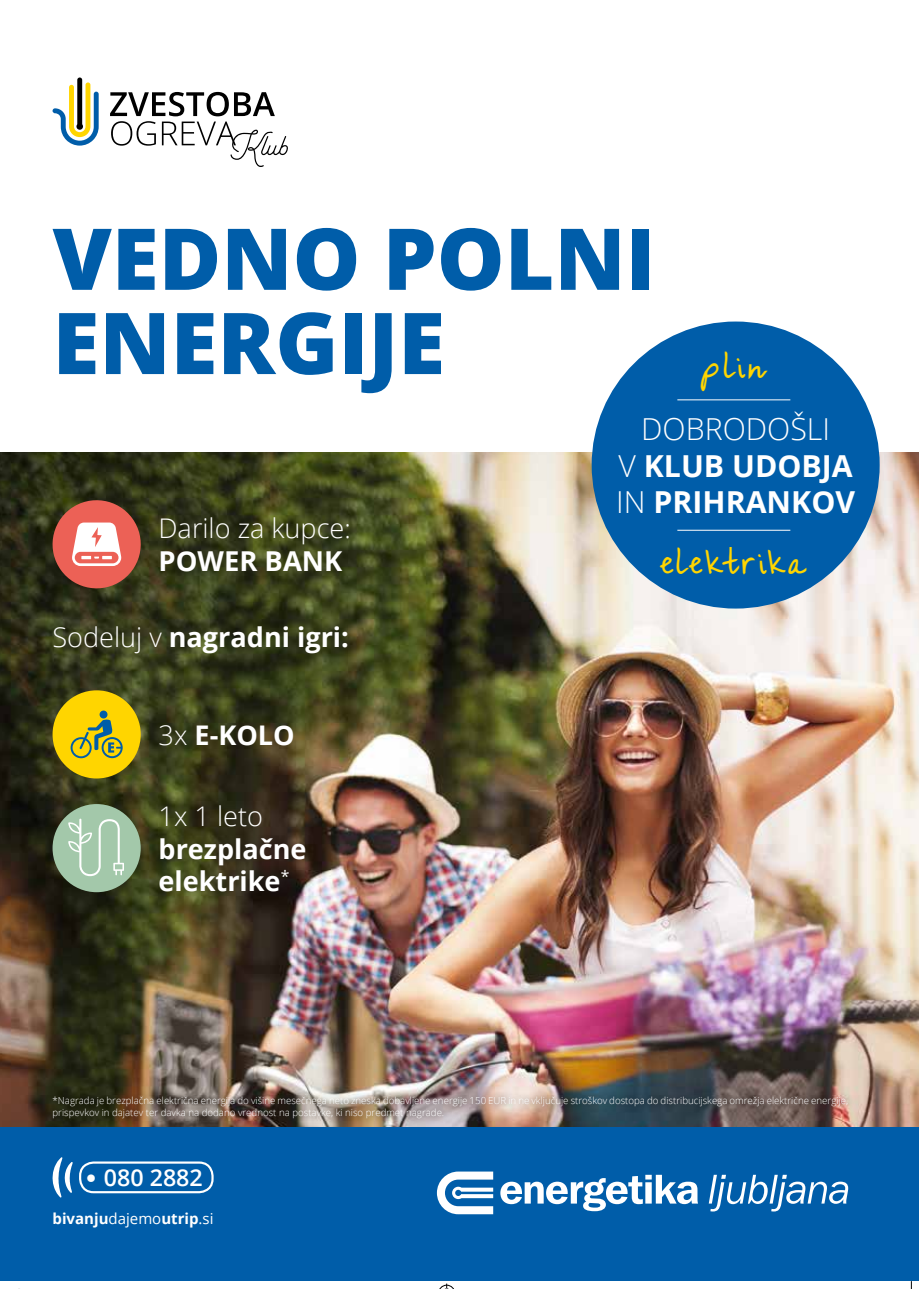
<style>
.page{position:relative;width:919px;height:1289px;background:#fff}
.page>*{position:absolute;margin:0;border:0;box-sizing:border-box;transform-origin:0 0}
.t1{font:800 85.35px/84.2px "Open Sans";color:#005da9}
.t2{font:700 35.25px "KG You Wont Bring Me Down";letter-spacing:.11em;color:#ffd500}
.t3{font:700 30.3px/36.3px "Open Sans";color:#fff;text-align:center}
.t4{font:700 27.45px "Open Sans";color:#fff}
.t5{font:700 27px/32.4px "Open Sans";color:#fff}
.t6{font:300 27px "Open Sans";color:#fff}
.t7{font:600 23.25px "Open Sans";color:#fff}
.t8{font:700 15px "Open Sans";color:#fff}
.t9{font:300 9.75px/11.6px "Open Sans";color:#fff}
.s1{font-weight:300}
.s2{font-family:"DIN Pro";font-weight:300}
.s3{font-weight:400}
</style>
<div class="page">
<img style="left:0;top:452px;width:918px;height:675px">
<div style="left:0;top:1127px;width:918px;height:154px;background:#005da9"></div>
<svg style="left:110px;top:92px;width:178px;height:75px"></svg>
<svg style="left:53px;top:77px;width:46px;height:69px"></svg>
<div style="left:79px;top:1161px;width:134px;height:32px;border:2px solid #fff;border-radius:13px"></div>
<svg style="left:53px;top:1157px;width:20px;height:40px"></svg>
<svg style="left:500px;top:1174px;width:348px;height:37px"></svg>
<svg style="left:437px;top:1171px;width:56px;height:43px"></svg>
<div style="left:591px;top:321px;width:288px;height:287px;background:#005da9;border-radius:50%"></div>
<hr style="left:677px;top:399px;width:113px;height:1px;background:#fff">
<hr style="left:677px;top:530px;width:113px;height:1px;background:#fff">
<div style="left:53px;top:690px;width:88px;height:88px;background:#ffd500;border-radius:50%"></div>
<div style="left:100px;top:710px;width:7px;height:8px;background:#005da9;border-radius:50%"></div>
<svg style="left:71px;top:719px;width:52px;height:39px"></svg>
<svg style="left:47px;top:494px;width:100px;height:100px;background:#a46454"></svg>
<div style="left:149px;top:795px;width:168px;height:106px;background:#000;opacity:.5"></div>
<div style="left:53px;top:804px;width:88px;height:88px;background:#a3c8aa;border-radius:50%"></div>
<svg style="left:68px;top:818px;width:56px;height:58px"></svg>
<div style="left:45px;top:1088px;width:809px;height:38px;background:#000;opacity:.75"></div>
<svg style="left:439px;top:1283px;width:15px;height:6px"></svg>
<svg style="left:910px;top:1281px;width:2px;height:8px"></svg>
<h1 class="t1" style="left:53px;top:212px;width:604px">VEDNO POLNI<br>ENERGIJE</h1>
<h2 class="t2" style="left:702px;top:345px;width:63px">plin</h2>
<h3 class="t6" style="left:158px;top:510px;width:194px">Darilo za kupce:</h3>
<h3 class="t4" style="left:158px;top:542px;width:185px">POWER BANK</h3>
<h3 class="t5" style="left:53px;top:620px;width:298px"><span class="s1">Sodeluj v</span> nagradni igri:</h3>
<h3 class="t5" style="left:158px;top:718px;width:138px"><span class="s1">3x</span> E-KOLO</h3>
<h3 class="t6" style="left:158px;top:797px;width:106px">1x 1 leto</h3>
<h3 class="t5" style="left:158px;top:831px;width:149px">brezplačne elektrike<sup>*</sup></h3>
<h3 class="t3" style="left:616px;top:410px;width:240px"><span class="s1">DOBRODOŠLI<br>V</span> KLUB UDOBJA<br><span class="s1">IN</span> PRIHRANKOV</h3>
<h2 class="t2" style="left:661px;top:541px;width:146px">elektrika</h2>
<p class="t9" style="left:53px;top:1094px;width:797px">*Nagrada je brezplačna električna energija do višine mesečnega neto zneska dobavljene energije 150 EUR in ne vključuje stroškov dostopa do distribucijskega omrežja električne energije, prispevkov in dajatev ter davka na dodano vrednost na postavke, ki niso predmet nagrade.</p>
<h3 class="t7" style="left:85px;top:1161px;width:119px"><span class="s2">•</span> 080 2882</h3>
<h3 class="t8" style="left:53px;top:1207px;width:162px">bivanju<span class="s3">dajemo</span>utrip<span class="s3">.si</span></h3>
</div>
